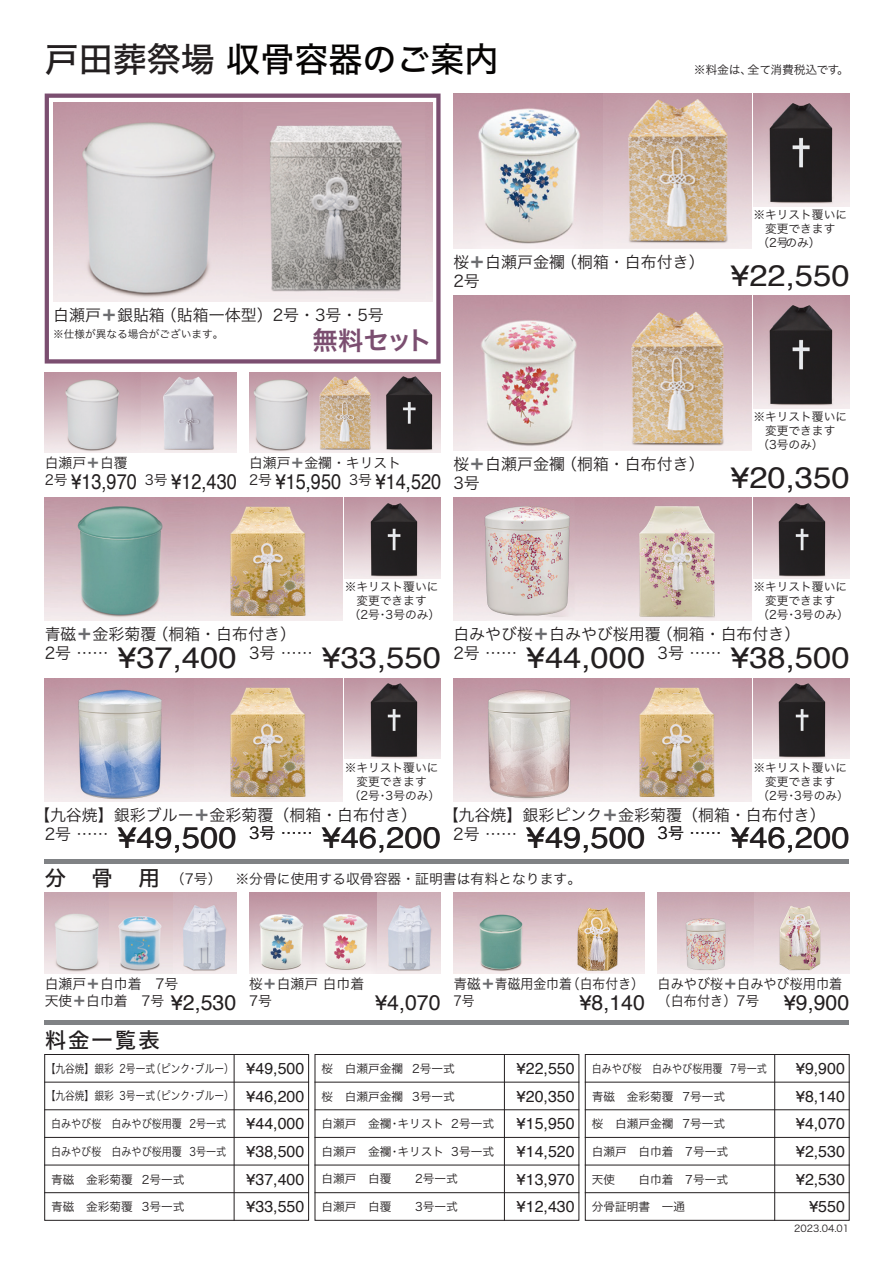
<style>
.page{position:relative;width:894px;height:1263px;background:#fff}
.page>*{position:absolute;margin:0;border:0;box-sizing:border-box;transform-origin:0 0}
.t1{font:34.05px "Hiragino Sans W5";color:#060403}
.t2{font:29.7px "Helvetica";color:#231f20;scale:1.1 1}
.t3{font:25.5px "Hiragino Sans W6";letter-spacing:-.05em;color:#7b4e70}
.t4{font:21.3px "Helvetica";color:#231f20;scale:.85 1}
.t5{font:21.3px "Helvetica";color:#231f20}
.t6{font:21.3px "Hiragino Sans W5";letter-spacing:.1em;color:#231f20}
.t7{font:15.9px/19.2px "Hiragino Sans W3";color:#231f20}
.t8{font:15.9px/27.6px "Helvetica";color:#231f20}
.t9{font:13.8px/17px "Hiragino Sans W3";color:#231f20}
.t10{font:13.8px/17px "Hiragino Sans W3";color:#231f20;scale:.95 1}
.t11{font:11.7px/13.8px "Hiragino Sans W3";color:#231f20;text-align:center}
.t12{font:11.7px "Hiragino Sans W3";color:#231f20;scale:.86 1}
.t13{font:11.7px "Hiragino Sans W3";color:#231f20;scale:.83 1}
.t14{font:10.65px "Hiragino Sans W3";color:#231f20}
.t15{font:9.6px "Hiragino Sans W3";color:#231f20}
.s1{color:#231f20}
.s2{font-family:"Hiragino Sans W7";color:#6c6d70}
.s3{font-family:"Hiragino Sans W5";font-size:21.3px}
.s4{font-family:"Helvetica";font-size:21.3px}
</style>
<div class="page">
<div style="left:584px;top:1054px;width:265px;height:167px;border:1px solid #231f20"></div>
<hr style="left:774px;top:1054px;width:1px;height:166px;background:#231f20">
<hr style="left:585px;top:1082px;width:263px;height:1px;background:#231f20">
<hr style="left:585px;top:1109px;width:263px;height:1px;background:#231f20">
<hr style="left:585px;top:1137px;width:263px;height:1px;background:#231f20">
<hr style="left:585px;top:1165px;width:263px;height:1px;background:#231f20">
<hr style="left:585px;top:1192px;width:263px;height:1px;background:#231f20">
<div style="left:314px;top:1054px;width:265px;height:167px;border:1px solid #231f20"></div>
<hr style="left:504px;top:1054px;width:1px;height:166px;background:#231f20">
<hr style="left:315px;top:1082px;width:263px;height:1px;background:#231f20">
<hr style="left:315px;top:1109px;width:263px;height:1px;background:#231f20">
<hr style="left:315px;top:1137px;width:263px;height:1px;background:#231f20">
<hr style="left:315px;top:1165px;width:263px;height:1px;background:#231f20">
<hr style="left:315px;top:1192px;width:263px;height:1px;background:#231f20">
<div style="left:44px;top:1054px;width:265px;height:167px;border:1px solid #231f20"></div>
<hr style="left:234px;top:1054px;width:1px;height:166px;background:#231f20">
<hr style="left:45px;top:1082px;width:263px;height:1px;background:#231f20">
<hr style="left:45px;top:1109px;width:263px;height:1px;background:#231f20">
<hr style="left:45px;top:1137px;width:263px;height:1px;background:#231f20">
<hr style="left:45px;top:1165px;width:263px;height:1px;background:#231f20">
<hr style="left:45px;top:1192px;width:263px;height:1px;background:#231f20">
<img style="left:657px;top:893px;width:191px;height:81px">
<img style="left:453px;top:893px;width:191px;height:81px">
<img style="left:249px;top:893px;width:191px;height:81px">
<img style="left:45px;top:893px;width:191px;height:81px">
<img style="left:453px;top:497px;width:297px;height:124px">
<img style="left:753px;top:497px;width:95px;height:81px">
<img style="left:753px;top:678px;width:95px;height:81px">
<img style="left:344px;top:678px;width:96px;height:81px">
<img style="left:344px;top:497px;width:96px;height:81px">
<img style="left:45px;top:497px;width:297px;height:124px">
<img style="left:453px;top:678px;width:297px;height:123px">
<img style="left:45px;top:678px;width:297px;height:123px">
<img style="left:753px;top:94px;width:95px;height:112px">
<img style="left:753px;top:296px;width:95px;height:112px">
<img style="left:453px;top:94px;width:297px;height:155px">
<img style="left:453px;top:296px;width:297px;height:155px">
<img style="left:249px;top:372px;width:191px;height:81px">
<img style="left:45px;top:372px;width:191px;height:81px">
<div style="left:45px;top:1020px;width:803px;height:5px;background:#808285"></div>
<hr style="left:45px;top:859px;width:803px;height:4px;background:#808285">
<svg style="left:45px;top:94px;width:395px;height:270px"></svg>
<img style="left:53px;top:102px;width:379px;height:200px">
<h1 class="t1" style="left:45px;top:42px;width:455px"><span class="s1">戸田葬祭場</span> 収骨容器のご案内</h1>
<p class="t11" style="left:693px;top:63px;width:157px">※料金は、全て消費税込です。</p>
<h3 class="t7" style="left:53px;top:305px;width:332px">白瀬戸<span class="s2">＋</span>銀貼箱（貼箱一体型）2号・3号・5号</h3>
<p class="t14" style="left:53px;top:329px;width:172px">※仕様が異なる場合がございます。</p>
<h3 class="t3" style="left:312px;top:327px;width:121px">無料セット</h3>
<h3 class="t7" style="left:453px;top:252px;width:253px">桜<span class="s2">＋</span>白瀬戸金襴（桐箱・白布付き）<br>2号</h3>
<p class="t9" style="left:45px;top:454px;width:84px">白瀬戸<span class="s2">＋</span>白覆</p>
<h3 class="t4" style="left:45px;top:473px;width:227px"><sup>2号</sup> ¥13,970 <sup>3号</sup> ¥12,430</h3>
<p class="t9" style="left:249px;top:454px;width:153px">白瀬戸<span class="s2">＋</span>金襴・キリスト</p>
<h3 class="t4" style="left:249px;top:473px;width:227px"><sup>2号</sup> ¥15,950 <sup>3号</sup> ¥14,520</h3>
<h3 class="t7" style="left:453px;top:454px;width:253px">桜<span class="s2">＋</span>白瀬戸金襴（桐箱・白布付き）<br>3号</h3>
<p class="t11" style="left:753px;top:208px;width:95px">※キリスト覆いに</p>
<p class="t11" style="left:764px;top:222px;width:72px">変更できます</p>
<p class="t11" style="left:756px;top:236px;width:65px">（2号のみ）</p>
<h2 class="t2" style="left:730px;top:264px;width:109px">¥22,550</h2>
<p class="t11" style="left:753px;top:410px;width:95px">※キリスト覆いに</p>
<p class="t11" style="left:764px;top:424px;width:72px">変更できます</p>
<p class="t11" style="left:756px;top:438px;width:68px">（3号のみ）</p>
<h2 class="t2" style="left:730px;top:466px;width:109px">¥20,350</h2>
<p class="t11" style="left:344px;top:580px;width:97px">※キリスト覆いに変更できます<br>（2号・3号のみ）</p>
<p class="t11" style="left:753px;top:580px;width:97px">※キリスト覆いに変更できます<br>（2号・3号のみ）</p>
<h3 class="t7" style="left:45px;top:624px;width:253px">青磁<span class="s2">＋</span>金彩菊覆（桐箱・白布付き）<br>2号 ……</h3>
<h3 class="t7" style="left:249px;top:643px;width:65px">3号 ……</h3>
<h2 class="t2" style="left:118px;top:645px;width:109px">¥37,400</h2>
<h2 class="t2" style="left:322px;top:645px;width:109px">¥33,550</h2>
<h3 class="t7" style="left:453px;top:624px;width:348px">白みやび桜<span class="s2">＋</span>白みやび桜用覆（桐箱・白布付き）<br>2号 ……</h3>
<h3 class="t7" style="left:657px;top:643px;width:65px">3号 ……</h3>
<h2 class="t2" style="left:526px;top:645px;width:109px">¥44,000</h2>
<h2 class="t2" style="left:730px;top:645px;width:109px">¥38,500</h2>
<p class="t11" style="left:344px;top:761px;width:97px">※キリスト覆いに変更できます<br>（2号・3号のみ）</p>
<p class="t11" style="left:753px;top:761px;width:97px">※キリスト覆いに変更できます<br>（2号・3号のみ）</p>
<h3 class="t7" style="left:45px;top:805px;width:374px;text-indent:-11px">【九谷焼】銀彩ブルー<span class="s2">＋</span>金彩菊覆（桐箱・白布付き）<br>2号 ……</h3>
<h3 class="t7" style="left:249px;top:824px;width:65px">3号 ……</h3>
<h2 class="t2" style="left:118px;top:826px;width:109px">¥49,500</h2>
<h2 class="t2" style="left:322px;top:826px;width:109px">¥46,200</h2>
<h3 class="t7" style="left:453px;top:805px;width:374px;text-indent:-11px">【九谷焼】銀彩ピンク<span class="s2">＋</span>金彩菊覆（桐箱・白布付き）<br>2号 ……</h3>
<h3 class="t7" style="left:657px;top:824px;width:65px">3号 ……</h3>
<h2 class="t2" style="left:526px;top:826px;width:109px">¥49,500</h2>
<h2 class="t2" style="left:730px;top:826px;width:109px">¥46,200</h2>
<p class="t9" style="left:45px;top:870px;width:537px"><span class="s3">分 骨 用</span> （7号） ※分骨に使用する収骨容器・証明書は有料となります。</p>
<p class="t9" style="left:45px;top:975px;width:193px">白瀬戸<span class="s2">＋</span>白巾着 7号<br>天使<span class="s2">＋</span>白巾着 7号 <span class="s4">¥2,530</span></p>
<h3 class="t6" style="left:45px;top:1029px;width:116px">料金一覧表</h3>
<p class="t9" style="left:249px;top:975px;width:117px">桜<span class="s2">＋</span>白瀬戸 白巾着<br>7号</p>
<h3 class="t5" style="left:375px;top:994px;width:67px">¥4,070</h3>
<p class="t9" style="left:453px;top:975px;width:192px">青磁<span class="s2">＋</span>青磁用金巾着（白布付き）<br>7号</p>
<h3 class="t5" style="left:579px;top:994px;width:67px">¥8,140</h3>
<p class="t10" style="left:657px;top:975px;width:203px">白みやび桜<span class="s2">＋</span>白みやび桜用巾着（白布付き）7号 <span class="s4">¥9,900</span></p>
<p class="t13" style="left:46px;top:1062px;width:228px">【九谷焼】銀彩 2号一式（ピンク・ブルー）</p>
<p class="t13" style="left:46px;top:1090px;width:228px">【九谷焼】銀彩 3号一式（ピンク・ブルー）</p>
<h3 class="t8" style="left:246px;top:1056px;width:59px">¥49,500 ¥46,200</h3>
<p class="t11" style="left:321px;top:1062px;width:135px">桜 白瀬戸金襴 2号一式</p>
<p class="t11" style="left:321px;top:1089px;width:135px">桜 白瀬戸金襴 3号一式</p>
<h3 class="t8" style="left:516px;top:1056px;width:59px">¥22,550 ¥20,350</h3>
<p class="t12" style="left:591px;top:1063px;width:205px">白みやび桜 白みやび桜用覆 7号一式</p>
<p class="t11" style="left:591px;top:1089px;width:135px">青磁 金彩菊覆 7号一式</p>
<h3 class="t8" style="left:795px;top:1056px;width:50px">¥9,900</h3>
<h3 class="t8" style="left:795px;top:1083px;width:50px">¥8,140</h3>
<p class="t12" style="left:51px;top:1118px;width:205px">白みやび桜 白みやび桜用覆 2号一式</p>
<p class="t12" style="left:51px;top:1146px;width:205px">白みやび桜 白みやび桜用覆 3号一式</p>
<p class="t11" style="left:51px;top:1172px;width:135px">青磁 金彩菊覆 2号一式</p>
<p class="t11" style="left:51px;top:1200px;width:135px">青磁 金彩菊覆 3号一式</p>
<h3 class="t8" style="left:246px;top:1111px;width:59px">¥44,000 ¥38,500</h3>
<h3 class="t8" style="left:246px;top:1166px;width:59px">¥37,400 ¥33,550</h3>
<p class="t11" style="left:321px;top:1117px;width:174px">白瀬戸 金襴・キリスト 2号一式</p>
<p class="t11" style="left:321px;top:1144px;width:174px">白瀬戸 金襴・キリスト 3号一式</p>
<p class="t11" style="left:321px;top:1172px;width:72px">白瀬戸 白覆</p>
<p class="t11" style="left:415px;top:1172px;width:44px">2号一式</p>
<p class="t11" style="left:321px;top:1200px;width:72px">白瀬戸 白覆</p>
<p class="t11" style="left:415px;top:1200px;width:44px">3号一式</p>
<h3 class="t8" style="left:516px;top:1111px;width:59px;text-align:justify">¥15,950 ¥14,520 ¥13,970 ¥12,430</h3>
<p class="t11" style="left:591px;top:1117px;width:135px">桜 白瀬戸金襴 7号一式</p>
<p class="t11" style="left:591px;top:1145px;width:138px">白瀬戸 白巾着 7号一式</p>
<p class="t11" style="left:591px;top:1172px;width:25px">天使</p>
<p class="t11" style="left:638px;top:1172px;width:91px">白巾着 7号一式</p>
<p class="t11" style="left:591px;top:1200px;width:95px">分骨証明書 一通</p>
<h3 class="t8" style="left:795px;top:1111px;width:50px">¥4,070</h3>
<h3 class="t8" style="left:795px;top:1139px;width:50px;text-align:right">¥2,530 ¥2,530 ¥550</h3>
<p class="t15" style="left:793px;top:1223px;width:56px">2023.04.01</p>
</div>
